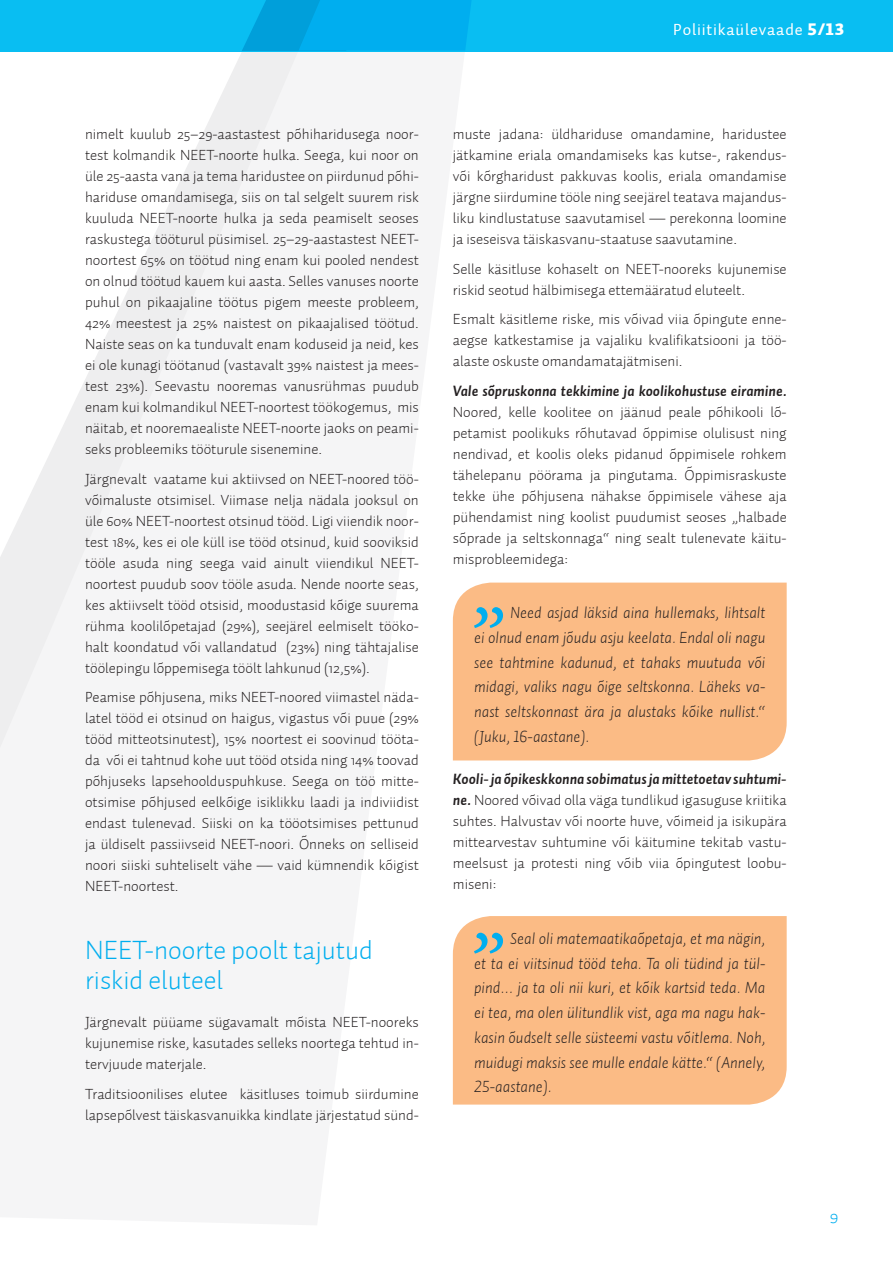
<style>
.page{position:relative;width:893px;height:1263px;background:#fff}
.page>*{position:absolute;margin:0;border:0;box-sizing:border-box;transform-origin:0 0}
.t1{font:italic 90px "Minion Pro";color:#00aeef}
.t2{font:300 27px/30px "Auto 1";color:#00aeef}
.t3{font:18px "Auto 1 Light Sm Cp";color:#00aeef}
.t4{font:16.5px/24.8px "Auto 1 Light Italic LF";color:#231f20;text-align:justify}
.t5{font:16.5px "Auto 1 Regular LF";letter-spacing:.05em;color:#fff}
.t6{font:300 15px/21px "Auto 1";color:#231f20;text-align:justify}
.t7{font:italic 700 15px "Auto 1";color:#231f20}
.s1{font-family:"Auto 1 Black LF"}
.s2{font-weight:700;font-style:italic}
</style>
<div class="page">
<svg style="left:0;top:51px;width:471px;height:1054px;fill:#f5f5f6"></svg>
<div style="left:0;top:0;width:893px;height:51px;background:#09bef2"></div>
<svg style="left:242px;top:0;width:229px;height:51px"></svg>
<div style="left:453px;top:916px;width:334px;height:188px;background:#fbbb85"></div>
<div style="left:453px;top:583px;width:334px;height:177px;background:#fbbb85"></div>
<p class="t5" style="left:673px;top:19px;width:172px">Poliitikaülevaade <span class="s1">5/13</span></p>
<p class="t6" style="left:85px;top:124px;width:335px">nimelt kuulub 25–29-aastastest põhiharidusega noor&shy;test kolmandik NEET-noorte hulka. Seega, kui noor on üle 25-aasta vana ja tema haridustee on piirdunud põhi&shy;hariduse omandamisega, siis on tal selgelt suurem risk kuuluda NEET-noorte hulka ja seda peamiselt seoses raskustega tööturul püsimisel. 25–29-aastastest NEET&shy;noortest 65% on töötud ning enam kui pooled nendest on olnud töötud kauem kui aasta. Selles vanuses noorte puhul on pikaajaline töötus pigem meeste probleem, 42% meestest ja 25% naistest on pikaajalised töötud.<br>Naiste seas on ka tunduvalt enam koduseid ja neid, kes ei ole kunagi töötanud (vastavalt 39% naistest ja mees&shy;test 23%). Seevastu nooremas vanusrühmas puudub enam kui kolmandikul NEET-noortest töökogemus, mis näitab, et nooremaealiste NEET-noorte jaoks on peami&shy;seks probleemiks tööturule sisenemine.</p>
<p class="t6" style="left:85px;top:468px;width:335px">Järgnevalt vaatame kui aktiivsed on NEET-noored töö&shy;võimaluste otsimisel. Viimase nelja nädala jooksul on üle 60% NEET-noortest otsinud tööd. Ligi viiendik noor&shy;test 18%, kes ei ole küll ise tööd otsinud, kuid sooviksid tööle asuda ning seega vaid ainult viiendikul NEET&shy;noortest puudub soov tööle asuda. Nende noorte seas, kes aktiivselt tööd otsisid, moodustasid kõige suurema rühma koolilõpetajad (29%), seejärel eelmiselt tööko&shy;halt koondatud või vallandatud (23%) ning tähtajalise töölepingu lõppemisega töölt lahkunud (12,5%).</p>
<p class="t6" style="left:85px;top:687px;width:335px">Peamise põhjusena, miks NEET-noored viimastel näda&shy;latel tööd ei otsinud on haigus, vigastus või puue (29% tööd mitteotsinutest), 15% noortest ei soovinud tööta&shy;da või ei tahtnud kohe uut tööd otsida ning 14% toovad põhjuseks lapsehoolduspuhkuse. Seega on töö mitte&shy;otsimise põhjused eelkõige isiklikku laadi ja indiviidist endast tulenevad. Siiski on ka tööotsimises pettunud ja üldiselt passiivseid NEET-noori. Õnneks on selliseid noori siiski suhteliselt vähe — vaid kümnendik kõigist NEET-noortest.</p>
<h2 class="t2" style="left:85px;top:935px;width:289px">NEET-noorte poolt tajutud riskid eluteel</h2>
<p class="t6" style="left:85px;top:1012px;width:335px">Järgnevalt püüame sügavamalt mõista NEET-nooreks kujunemise riske, kasutades selleks noortega tehtud in&shy;tervjuude materjale.</p>
<p class="t6" style="left:85px;top:1083px;width:335px">Traditsioonilises elutee käsitluses toimub siirdumine lapsepõlvest täiskasvanuikka kindlate järjestatud sünd-</p>
<p class="t6" style="left:453px;top:124px;width:335px">muste jadana: üldhariduse omandamine, haridustee jätkamine eriala omandamiseks kas kutse-, rakendus&shy;või kõrgharidust pakkuvas koolis, eriala omandamise järgne siirdumine tööle ning seejärel teatava majandus&shy;liku kindlustatuse saavutamisel — perekonna loomine ja iseseisva täiskasvanu-staatuse saavutamine.</p>
<p class="t6" style="left:453px;top:258px;width:335px">Selle käsitluse kohaselt on NEET-nooreks kujunemise riskid seotud hälbimisega ettemääratud eluteelt.</p>
<p class="t6" style="left:453px;top:309px;width:335px">Esmalt käsitleme riske, mis võivad viia õpingute enne&shy;aegse katkestamise ja vajaliku kvalifikatsiooni ja töö&shy;alaste oskuste omandamatajätmiseni.</p>
<p class="t7" style="left:453px;top:381px;width:335px">Vale sõpruskonna tekkimine ja koolikohustuse eiramine.</p>
<p class="t6" style="left:453px;top:401px;width:335px">Noored, kelle koolitee on jäänud peale põhikooli lõ&shy;petamist poolikuks rõhutavad õppimise olulisust ning nendivad, et koolis oleks pidanud õppimisele rohkem tähelepanu pöörama ja pingutama. Õppimisraskuste tekke ühe põhjusena nähakse õppimisele vähese aja pühendamist ning koolist puudumist seoses „halbade sõprade ja seltskonnaga“ ning sealt tulenevate käitu&shy;misprobleemidega:</p>
<p class="t4" style="left:474px;top:600px;width:293px;text-indent:36px">Need asjad läksid aina hullemaks, lihtsalt ei olnud enam jõudu asju keelata. Endal oli nagu see tahtmine kadunud, et tahaks muutuda või midagi, valiks nagu õige seltskonna. Läheks va&shy;nast seltskonnast ära ja alustaks kõike nullist.“ (Juku, 16-aastane).</p>
<p class="t6" style="left:453px;top:769px;width:335px"><span class="s2">Kooli- ja õpikeskkonna sobimatus ja mittetoetav suhtumi&shy;ne.</span> Noored võivad olla väga tundlikud igasuguse kriitika suhtes. Halvustav või noorte huve, võimeid ja isikupära mittearvestav suhtumine või käitumine tekitab vastu&shy;meelsust ja protesti ning võib viia õpingutest loobu&shy;miseni:</p>
<h1 class="t1" style="left:474px;top:528px;width:37px">„</h1>
<p class="t4" style="left:474px;top:925px;width:293px;text-indent:36px">Seal oli matemaatikaõpetaja, et ma nägin, et ta ei viitsinud tööd teha. Ta oli tüdind ja tül&shy;pind… ja ta oli nii kuri, et kõik kartsid teda. Ma ei tea, ma olen ülitundlik vist, aga ma nagu hak&shy;kasin õudselt selle süsteemi vastu võitlema. Noh, muidugi maksis see mulle endale kätte.“ (Annely, 25-aastane).</p>
<h1 class="t1" style="left:474px;top:853px;width:37px">„</h1>
<p class="t3" style="left:830px;top:1206px;width:11px">9</p>
</div>
